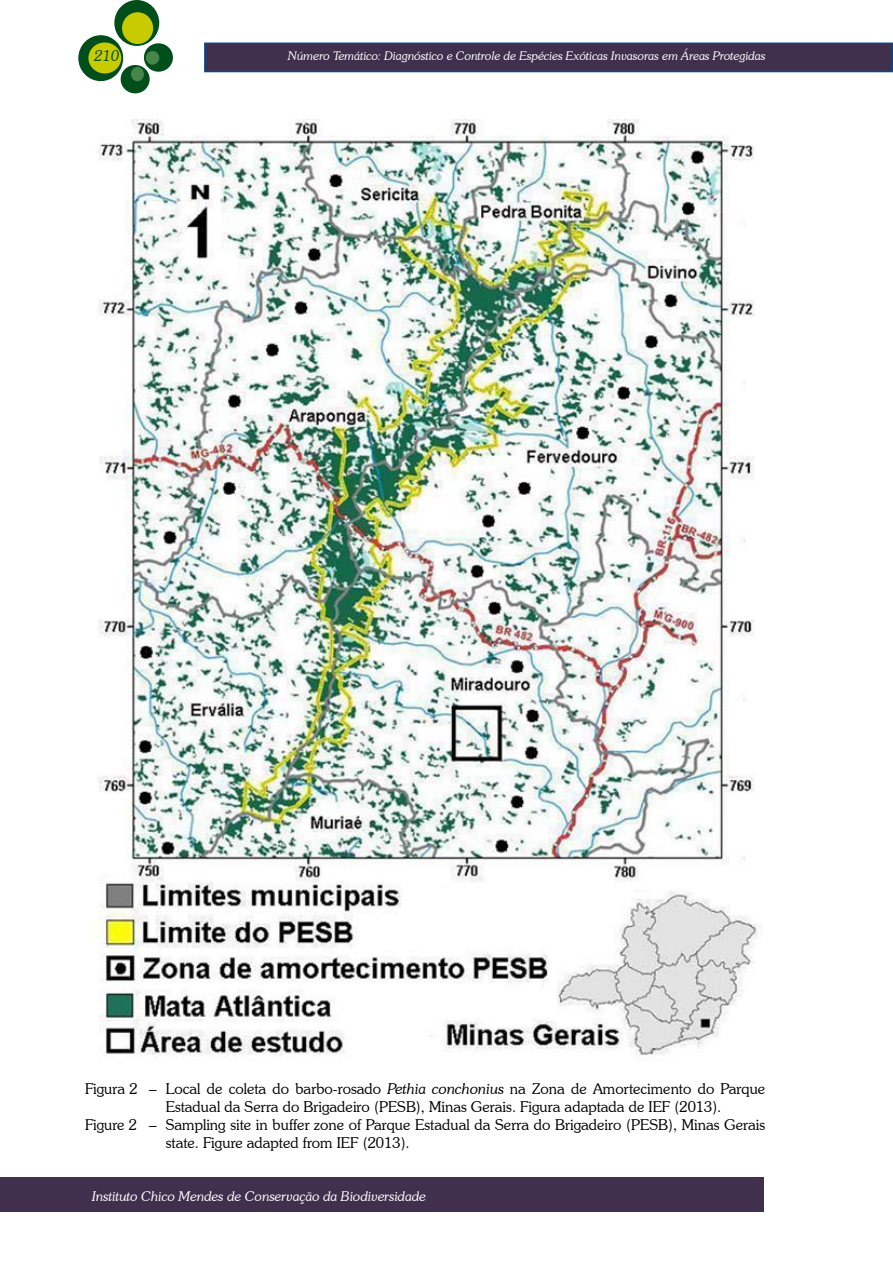
<style>
.page{position:relative;width:893px;height:1263px;background:#fff}
.page>*{position:absolute;margin:0;border:0;box-sizing:border-box;transform-origin:0 0}
.t1{font:300 15px "Souvenir IT Cby BT";color:#000}
.t2{font:italic 300 15px "Souvenir IT Cby BT";color:#004e1a}
.t3{font:italic 300 13.5px "Souvenir IT Cby BT";color:#fff}
.t4{font:italic 300 12px "Souvenir IT Cby BT";color:#fff}
.s1{font-style:italic}
</style>
<div class="page">
<div style="left:205px;top:43px;width:687px;height:29px;background:#412f4e"></div>
<div style="left:204px;top:43px;width:689px;height:29px;border:2px solid #004b93"></div>
<div style="left:114px;top:0;width:45px;height:46px;background:#004e1a;border-radius:50%"></div>
<div style="left:78px;top:35px;width:45px;height:46px;background:#004e1a;border-radius:50%"></div>
<div style="left:144px;top:43px;width:29px;height:29px;background:#004e1a;border-radius:50%"></div>
<div style="left:121px;top:65px;width:29px;height:28px;background:#004e1a;border-radius:50%"></div>
<div style="left:122px;top:12px;width:31px;height:32px;background:#c8cb00;border-radius:50%"></div>
<div style="left:88px;top:42px;width:33px;height:31px;background:#c8cb00;border-radius:50%"></div>
<div style="left:146px;top:51px;width:13px;height:14px;background:#47864a;border-radius:50%"></div>
<div style="left:131px;top:67px;width:13px;height:14px;background:#47864a;border-radius:50%"></div>
<div style="left:0;top:1178px;width:764px;height:34px;background:#412f4e"></div>
<img style="left:98px;top:119px;width:665px;height:941px">
<p class="t2" style="left:95px;top:46px;width:26px">210</p>
<p class="t4" style="left:288px;top:49px;width:479px">Número Temático: Diagnóstico e Controle de Espécies Exóticas Invasoras em Áreas Protegidas</p>
<p class="t1" style="left:85px;top:1080px;width:682px">Figura 2 – Local de coleta do barbo-rosado <span class="s1">Pethia conchonius</span> na Zona de Amortecimento do Parque</p>
<p class="t1" style="left:166px;top:1098px;width:557px">Estadual da Serra do Brigadeiro (PESB), Minas Gerais. Figura adaptada de IEF (2013).</p>
<p class="t1" style="left:85px;top:1116px;width:682px">Figure 2 – Sampling site in buffer zone of Parque Estadual da Serra do Brigadeiro (PESB), Minas Gerais</p>
<p class="t1" style="left:166px;top:1134px;width:245px">state. Figure adapted from IEF (2013).</p>
<p class="t3" style="left:92px;top:1188px;width:335px">Instituto Chico Mendes de Conservação da Biodiversidade</p>
</div>
